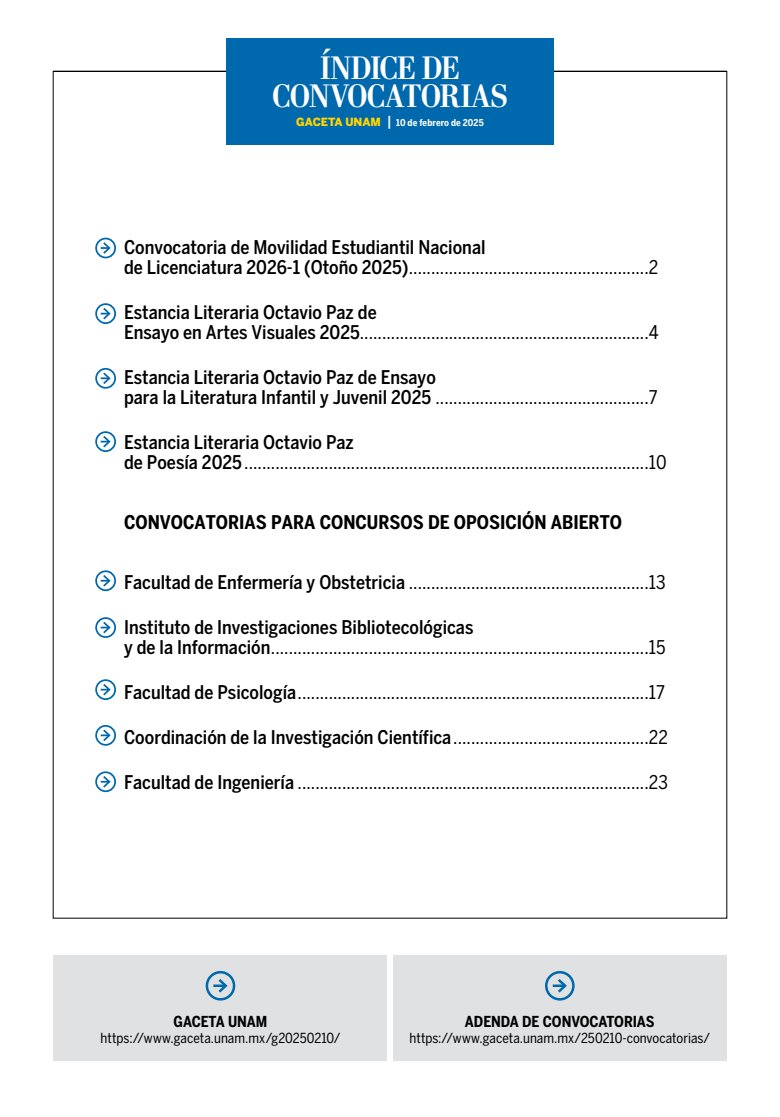
<style>
.page{position:relative;width:780px;height:1117px;background:#fff}
.page>*{position:absolute;margin:0;border:0;box-sizing:border-box;transform-origin:0 0}
.t1{font:700 32.5px/27.5px "Stilson";letter-spacing:-.005em;color:#fff;text-align:center}
.t2{font:18.75px/20px "Benton Sans Cond";color:#000}
.t3{font:500 18.75px/20px "Benton Sans Cond";color:#000}
.t4{font:700 18.75px "Benton Sans Cond";color:#000}
.t5{font:700 15px "Benton Sans Cond";letter-spacing:-.005em;color:#000}
.t6{font:13.75px "Benton Sans Cond";color:#000}
.t7{font:700 9.38px "Benton Sans Cond";letter-spacing:.01em;color:#fff}
.s1{font-family:"Benton Sans";font-weight:900;font-size:11.25px;color:#ffd400}
.s2{font-weight:500;font-size:13.75px}
.s3{font-weight:400}
.s4{font-weight:500}
</style>
<div class="page">
<hr style="left:53px;top:71px;width:673px;height:1px;background:#000">
<div style="left:226px;top:38px;width:328px;height:107px;background:#0068ac"></div>
<div style="left:53px;top:955px;width:334px;height:105px;background:#e0e1e2"></div>
<svg style="left:213px;top:976px;width:16px;height:17px"></svg>
<div style="left:206px;top:970px;width:29px;height:30px;border:2px solid #0068ac;border-radius:50%"></div>
<div style="left:393px;top:955px;width:333px;height:105px;background:#e0e1e2"></div>
<svg style="left:552px;top:976px;width:16px;height:17px"></svg>
<div style="left:545px;top:970px;width:29px;height:30px;border:2px solid #0068ac;border-radius:50%"></div>
<svg style="left:101px;top:240px;width:11px;height:15px"></svg>
<div style="left:95px;top:237px;width:21px;height:21px;border:2px solid #0068ac;border-radius:50%"></div>
<svg style="left:101px;top:306px;width:11px;height:15px"></svg>
<div style="left:95px;top:303px;width:21px;height:21px;border:2px solid #0068ac;border-radius:50%"></div>
<svg style="left:101px;top:371px;width:11px;height:14px"></svg>
<div style="left:95px;top:368px;width:21px;height:20px;border:2px solid #0068ac;border-radius:50%"></div>
<svg style="left:101px;top:434px;width:11px;height:15px"></svg>
<div style="left:95px;top:431px;width:21px;height:21px;border:2px solid #0068ac;border-radius:50%"></div>
<svg style="left:101px;top:573px;width:11px;height:15px"></svg>
<div style="left:95px;top:570px;width:21px;height:21px;border:2px solid #0068ac;border-radius:50%"></div>
<svg style="left:101px;top:620px;width:11px;height:14px"></svg>
<div style="left:95px;top:617px;width:21px;height:20px;border:2px solid #0068ac;border-radius:50%"></div>
<svg style="left:101px;top:682px;width:11px;height:14px"></svg>
<div style="left:95px;top:679px;width:21px;height:20px;border:2px solid #0068ac;border-radius:50%"></div>
<svg style="left:101px;top:727px;width:11px;height:15px"></svg>
<div style="left:95px;top:724px;width:21px;height:21px;border:2px solid #0068ac;border-radius:50%"></div>
<svg style="left:101px;top:774px;width:11px;height:15px"></svg>
<div style="left:95px;top:771px;width:21px;height:21px;border:2px solid #0068ac;border-radius:50%"></div>
<h1 class="t1" style="left:272px;top:54px;width:236px">ÍNDICE DE<br>CONVOCATORIAS</h1>
<p class="t7" style="left:296px;top:117px;width:189px"><span class="s1">GACETA UNAM</span> <span class="s2">|</span> 10 de febrero de 2025</p>
<p class="t3" style="left:124px;top:237px;width:536px">Convocatoria de Movilidad Estudiantil Nacional<br>de Licenciatura 2026-1 (Otoño 2025)<span class="s3">......................................................2</span></p>
<p class="t2" style="left:124px;top:302px;width:536px"><span class="s4">Estancia Literaria Octavio Paz de<br>Ensayo en Artes Visuales 2025</span>.................................................................4</p>
<p class="t3" style="left:124px;top:367px;width:535px">Estancia Literaria Octavio Paz de Ensayo<br>para la Literatura Infantil y Juvenil 2025 <span class="s3">................................................7</span></p>
<p class="t2" style="left:124px;top:432px;width:544px"><span class="s4">Estancia Literaria Octavio Paz<br>de Poesía 2025</span>...........................................................................................10</p>
<p class="t4" style="left:124px;top:511px;width:499px">CONVOCATORIAS PARA CONCURSOS DE OPOSICIÓN ABIERTO</p>
<p class="t2" style="left:124px;top:572px;width:543px"><span class="s4">Facultad de Enfermería y Obstetricia</span> ......................................................13</p>
<p class="t2" style="left:124px;top:617px;width:543px"><span class="s4">Instituto de Investigaciones Bibliotecológicas<br>y de la Información</span>.....................................................................................15</p>
<p class="t2" style="left:124px;top:682px;width:542px"><span class="s4">Facultad de Psicología</span>...............................................................................17</p>
<p class="t2" style="left:124px;top:727px;width:545px"><span class="s4">Coordinación de la Investigación Científica</span>............................................22</p>
<p class="t2" style="left:124px;top:772px;width:545px"><span class="s4">Facultad de Ingeniería</span> ...............................................................................23</p>
<p class="t5" style="left:173px;top:1012px;width:95px">GACETA UNAM</p>
<p class="t6" style="left:100px;top:1030px;width:241px">https://www.gaceta.unam.mx/g20250210/</p>
<p class="t5" style="left:465px;top:1012px;width:191px">ADENDA DE CONVOCATORIAS</p>
<p class="t6" style="left:409px;top:1030px;width:302px">https://www.gaceta.unam.mx/250210-convocatorias/</p>
</div>
